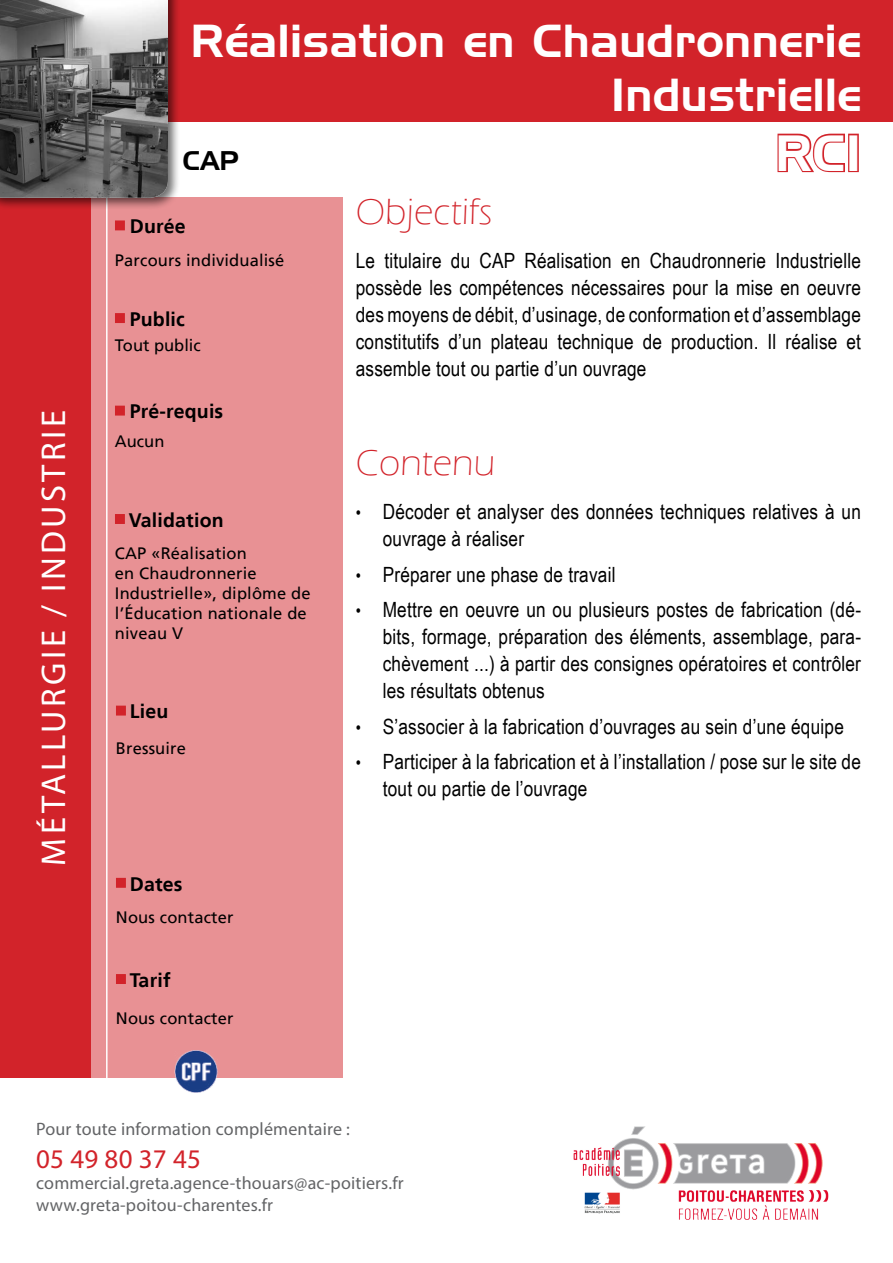
<style>
.page{position:relative;width:893px;height:1263px;background:#fff}
.page>*{position:absolute;margin:0;border:0;box-sizing:border-box;transform-origin:0 0}
.t1{font:49.5px "Handel Gothic BT";color:#fff}
.t2{font:45px/54px "Handel Gothic BT";letter-spacing:.01em;color:#fff;text-align:right}
.t3{font:300 37.5px "Eras ITC";letter-spacing:.01em;color:#d2232a}
.t4{font:34.5px "Myriad Pro";letter-spacing:.1em;color:#fff}
.t5{font:27px "Myriad Pro";letter-spacing:.01em;color:#d2232a}
.t6{font:26.25px "Handel Gothic";color:#000}
.t7{font:21px/27px "Arial Narrow";letter-spacing:.01em;color:#000;text-align:justify}
.t8{font:700 19.5px "Frutiger LT";letter-spacing:.01em;color:#000}
.t9{font:18px "Myriad Pro";letter-spacing:.01em;color:#636466}
.t10{font:16.5px/19.8px "Frutiger LT";letter-spacing:.01em;color:#000}
.s1{font-size:18px}
</style>
<div class="page">
<div style="left:118px;top:0;width:775px;height:122px;background:#d2232a"></div>
<div style="left:87px;top:198px;width:256px;height:880px;background:#e89194"></div>
<div style="left:0;top:198px;width:91px;height:880px;background:#d2232a"></div>
<img style="left:573px;top:1126px;width:256px;height:94px">
<hr style="left:106px;top:198px;width:2px;height:880px;background:#fff">
<div style="left:0;top:0;width:180px;height:210px;background:#000;opacity:.57"></div>
<img style="left:0;top:0;width:168px;height:198px">
<svg style="left:777px;top:133px;width:68px;height:40px"></svg>
<div style="left:848px;top:134px;width:11px;height:38px;border:3px solid #d2232a"></div>
<div style="left:115px;top:220px;width:10px;height:10px;background:#d2232a;border:2px solid #d2232a"></div>
<div style="left:115px;top:313px;width:10px;height:10px;background:#d2232a"></div>
<div style="left:115px;top:514px;width:10px;height:10px;background:#d2232a"></div>
<div style="left:116px;top:974px;width:10px;height:10px;background:#d2232a"></div>
<div style="left:116px;top:706px;width:10px;height:9px;background:#d2232a"></div>
<div style="left:116px;top:878px;width:10px;height:10px;background:#d2232a;border:2px solid #d2232a"></div>
<img style="left:174px;top:1050px;width:43px;height:42px">
<div style="left:115px;top:406px;width:10px;height:10px;background:#d2232a;border:2px solid #d2232a"></div>
<h3 class="t4" style="left:32px;top:865px;width:457px;rotate:-90deg">MÉTALLURGIE / INDUSTRIE</h3>
<p class="t2" style="left:190px;top:14px;width:672px">Réalisation en Chaudronnerie<br>Industrielle</p>
<p class="t1" style="left:775px;top:123px;width:87px">RCI</p>
<p class="t3" style="left:356px;top:191px;width:138px">Objectifs</p>
<p class="t7" style="left:356px;top:246px;width:507px">Le titulaire du CAP Réalisation en Chaudronnerie Industrielle possède les compétences nécessaires pour la mise en oeuvre des moyens de débit, d’usinage, de conformation et d’assemblage constitutifs d’un plateau technique de production. Il réalise et assemble tout ou partie d’un ouvrage</p>
<p class="t6" style="left:183px;top:148px;width:58px">CAP</p>
<p class="t8" style="left:130px;top:215px;width:58px">Durée</p>
<p class="t10" style="left:115px;top:250px;width:171px">Parcours individualisé</p>
<p class="t8" style="left:130px;top:308px;width:57px">Public</p>
<p class="t10" style="left:115px;top:335px;width:87px">Tout public</p>
<p class="t8" style="left:130px;top:400px;width:95px">Pré-requis</p>
<p class="t10" style="left:115px;top:431px;width:51px">Aucun</p>
<p class="t8" style="left:129px;top:509px;width:96px">Validation</p>
<p class="t10" style="left:115px;top:544px;width:197px">CAP «Réalisation<br>en Chaudronnerie<br>Industrielle», diplôme de l’Éducation nationale de niveau V</p>
<p class="t8" style="left:130px;top:700px;width:40px">Lieu</p>
<p class="t10" style="left:116px;top:738px;width:72px">Bressuire</p>
<p class="t8" style="left:130px;top:872px;width:54px">Dates</p>
<p class="t10" style="left:116px;top:908px;width:119px">Nous contacter</p>
<p class="t8" style="left:130px;top:969px;width:42px">Tarif</p>
<p class="t10" style="left:116px;top:1008px;width:119px">Nous contacter</p>
<p class="t3" style="left:356px;top:442px;width:141px">Contenu</p>
<p class="t7" style="left:383px;top:497px;width:480px;text-indent:-27px"><span class="s1">•</span> Décoder et analyser des données techniques relatives à un ouvrage à réaliser</p>
<p class="t7" style="left:356px;top:560px;width:261px"><span class="s1">•</span> Préparer une phase de travail</p>
<p class="t7" style="left:383px;top:595px;width:480px;text-indent:-27px"><span class="s1">•</span> Mettre en oeuvre un ou plusieurs postes de fabrication (dé&shy;bits, formage, préparation des éléments, assemblage, para&shy;chèvement ...) à partir des consignes opératoires et contrôler les résultats obtenus</p>
<p class="t7" style="left:356px;top:712px;width:490px"><span class="s1">•</span> S’associer à la fabrication d’ouvrages au sein d’une équipe</p>
<p class="t7" style="left:383px;top:747px;width:480px;text-indent:-27px"><span class="s1">•</span> Participer à la fabrication et à l’installation / pose sur le site de tout ou partie de l’ouvrage</p>
<p class="t9" style="left:36px;top:1118px;width:315px">Pour toute information complémentaire :</p>
<p class="t5" style="left:36px;top:1142px;width:166px">05 49 80 37 45</p>
<p class="t9" style="left:36px;top:1172px;width:369px">commercial.greta.agence-thouars@ac-poitiers.fr</p>
<p class="t9" style="left:36px;top:1194px;width:238px">www.greta-poitou-charentes.fr</p>
</div>
